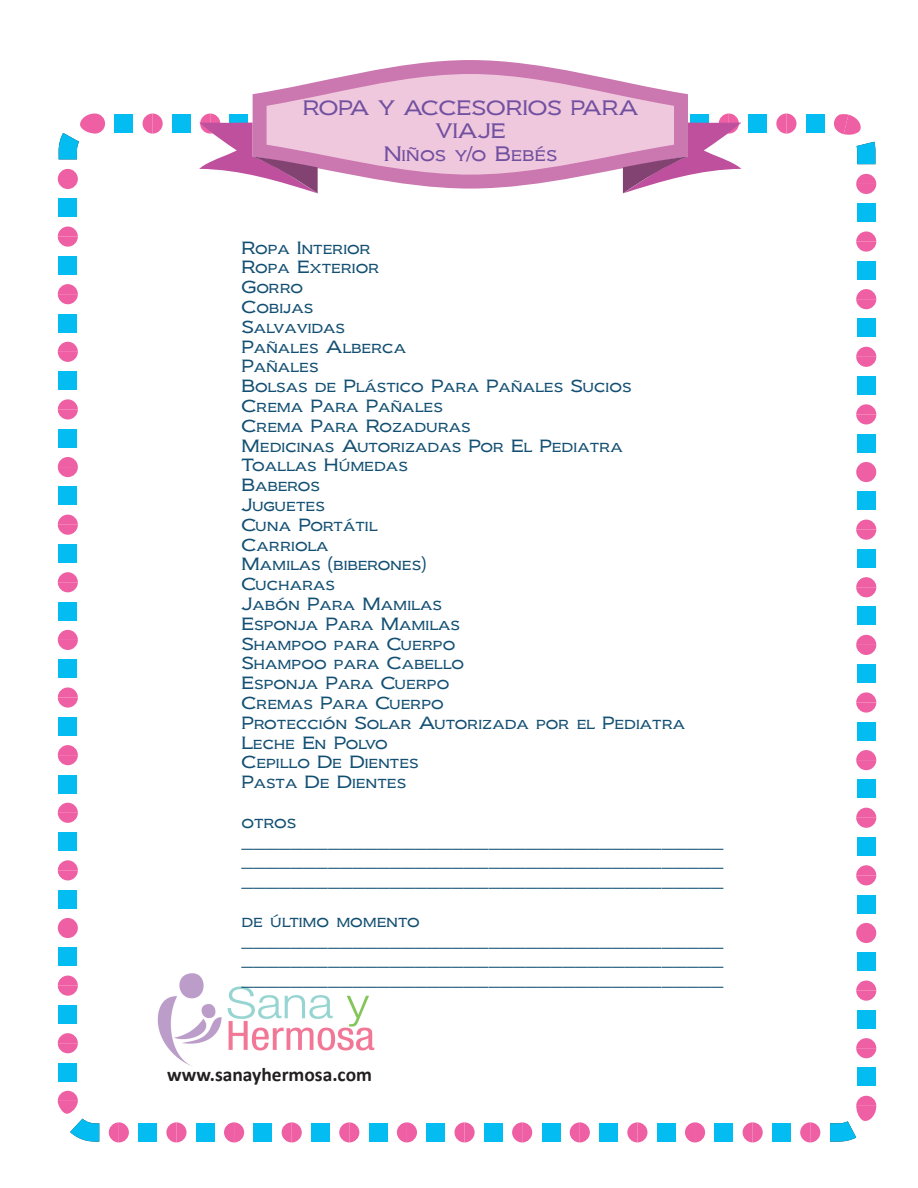
<style>
.page{position:relative;width:918px;height:1188px;background:#fff}
.page>*{position:absolute;margin:0;border:0;box-sizing:border-box;transform-origin:0 0}
.t1{font:300 19.5px/23.4px "Biondi";color:#7150a0;text-align:center}
.t2{font:700 19.5px "Calibri";color:#231f20}
.t3{font:300 16.5px/19.8px "Biondi";color:#124f72}
.t4{font:300 16.5px/19.8px "Biondi";letter-spacing:-.02em;color:#124f72}
</style>
<div class="page">
<div style="left:772px;top:1123px;width:19px;height:19px;background:#03bdf2"></div>
<svg style="left:800px;top:1122px;width:20px;height:20px"></svg>
<div style="left:715px;top:1123px;width:18px;height:19px;background:#03bdf2"></div>
<svg style="left:743px;top:1122px;width:20px;height:20px"></svg>
<div style="left:657px;top:1123px;width:18px;height:19px;background:#03bdf2"></div>
<svg style="left:685px;top:1122px;width:20px;height:20px"></svg>
<div style="left:600px;top:1123px;width:18px;height:19px;background:#03bdf2"></div>
<svg style="left:627px;top:1122px;width:20px;height:20px"></svg>
<div style="left:542px;top:1123px;width:18px;height:19px;background:#03bdf2"></div>
<svg style="left:570px;top:1122px;width:20px;height:20px"></svg>
<div style="left:484px;top:1123px;width:19px;height:19px;background:#03bdf2"></div>
<svg style="left:512px;top:1122px;width:20px;height:20px"></svg>
<div style="left:427px;top:1123px;width:18px;height:19px;background:#03bdf2"></div>
<svg style="left:454px;top:1122px;width:21px;height:20px"></svg>
<div style="left:369px;top:1123px;width:18px;height:19px;background:#03bdf2"></div>
<svg style="left:397px;top:1122px;width:20px;height:20px"></svg>
<div style="left:311px;top:1123px;width:19px;height:19px;background:#03bdf2"></div>
<svg style="left:339px;top:1122px;width:20px;height:20px"></svg>
<div style="left:254px;top:1123px;width:18px;height:19px;background:#03bdf2"></div>
<svg style="left:282px;top:1122px;width:20px;height:20px"></svg>
<div style="left:196px;top:1123px;width:19px;height:19px;background:#03bdf2"></div>
<svg style="left:224px;top:1122px;width:20px;height:20px"></svg>
<div style="left:139px;top:1123px;width:18px;height:19px;background:#03bdf2"></div>
<svg style="left:166px;top:1122px;width:21px;height:20px"></svg>
<svg style="left:109px;top:1122px;width:20px;height:20px"></svg>
<div style="left:59px;top:1063px;width:18px;height:18px;background:#03bdf2"></div>
<svg style="left:57px;top:1091px;width:42px;height:51px"></svg>
<div style="left:59px;top:1005px;width:18px;height:19px;background:#03bdf2"></div>
<svg style="left:58px;top:1033px;width:20px;height:20px"></svg>
<div style="left:59px;top:948px;width:18px;height:18px;background:#03bdf2"></div>
<svg style="left:58px;top:976px;width:20px;height:20px"></svg>
<div style="left:59px;top:890px;width:18px;height:18px;background:#03bdf2"></div>
<svg style="left:58px;top:918px;width:20px;height:20px"></svg>
<div style="left:59px;top:833px;width:18px;height:18px;background:#03bdf2"></div>
<svg style="left:58px;top:860px;width:20px;height:20px"></svg>
<div style="left:59px;top:775px;width:18px;height:18px;background:#03bdf2"></div>
<svg style="left:58px;top:803px;width:20px;height:20px"></svg>
<div style="left:59px;top:717px;width:18px;height:19px;background:#03bdf2"></div>
<svg style="left:58px;top:745px;width:20px;height:20px"></svg>
<div style="left:59px;top:660px;width:18px;height:18px;background:#03bdf2"></div>
<svg style="left:58px;top:687px;width:20px;height:21px"></svg>
<div style="left:59px;top:602px;width:18px;height:18px;background:#03bdf2"></div>
<svg style="left:58px;top:630px;width:20px;height:20px"></svg>
<div style="left:59px;top:544px;width:18px;height:19px;background:#03bdf2"></div>
<svg style="left:58px;top:572px;width:20px;height:20px"></svg>
<div style="left:59px;top:487px;width:18px;height:18px;background:#03bdf2"></div>
<svg style="left:58px;top:515px;width:20px;height:20px"></svg>
<div style="left:59px;top:429px;width:18px;height:19px;background:#03bdf2"></div>
<svg style="left:58px;top:457px;width:20px;height:20px"></svg>
<div style="left:59px;top:372px;width:18px;height:18px;background:#03bdf2"></div>
<svg style="left:58px;top:399px;width:20px;height:21px"></svg>
<div style="left:59px;top:314px;width:18px;height:18px;background:#03bdf2"></div>
<svg style="left:58px;top:342px;width:20px;height:20px"></svg>
<div style="left:59px;top:256px;width:18px;height:19px;background:#03bdf2"></div>
<svg style="left:58px;top:284px;width:20px;height:20px"></svg>
<div style="left:59px;top:199px;width:18px;height:18px;background:#03bdf2"></div>
<svg style="left:58px;top:227px;width:20px;height:20px"></svg>
<svg style="left:58px;top:169px;width:20px;height:20px"></svg>
<div style="left:115px;top:114px;width:18px;height:19px;background:#03bdf2"></div>
<svg style="left:59px;top:113px;width:46px;height:46px"></svg>
<div style="left:172px;top:114px;width:18px;height:19px;background:#03bdf2"></div>
<svg style="left:143px;top:114px;width:20px;height:20px"></svg>
<div style="left:748px;top:114px;width:19px;height:19px;background:#03bdf2"></div>
<div style="left:806px;top:114px;width:18px;height:19px;background:#03bdf2"></div>
<svg style="left:776px;top:114px;width:20px;height:20px"></svg>
<svg style="left:857px;top:142px;width:18px;height:22px"></svg>
<svg style="left:834px;top:114px;width:27px;height:21px"></svg>
<div style="left:857px;top:203px;width:18px;height:19px;background:#03bdf2"></div>
<svg style="left:856px;top:174px;width:20px;height:20px"></svg>
<div style="left:857px;top:261px;width:18px;height:18px;background:#03bdf2"></div>
<svg style="left:856px;top:231px;width:20px;height:21px"></svg>
<div style="left:857px;top:319px;width:18px;height:18px;background:#03bdf2"></div>
<svg style="left:856px;top:289px;width:20px;height:20px"></svg>
<div style="left:857px;top:376px;width:18px;height:19px;background:#03bdf2"></div>
<svg style="left:856px;top:347px;width:20px;height:20px"></svg>
<div style="left:857px;top:434px;width:18px;height:18px;background:#03bdf2"></div>
<svg style="left:856px;top:404px;width:20px;height:20px"></svg>
<div style="left:857px;top:492px;width:18px;height:18px;background:#03bdf2"></div>
<svg style="left:856px;top:462px;width:20px;height:20px"></svg>
<div style="left:857px;top:549px;width:18px;height:19px;background:#03bdf2"></div>
<svg style="left:856px;top:520px;width:20px;height:20px"></svg>
<div style="left:857px;top:607px;width:18px;height:18px;background:#03bdf2"></div>
<svg style="left:856px;top:577px;width:20px;height:20px"></svg>
<div style="left:857px;top:664px;width:18px;height:19px;background:#03bdf2"></div>
<svg style="left:856px;top:635px;width:20px;height:20px"></svg>
<div style="left:857px;top:722px;width:18px;height:18px;background:#03bdf2"></div>
<svg style="left:856px;top:692px;width:20px;height:21px"></svg>
<div style="left:857px;top:780px;width:18px;height:18px;background:#03bdf2"></div>
<svg style="left:856px;top:750px;width:20px;height:20px"></svg>
<div style="left:857px;top:837px;width:18px;height:19px;background:#03bdf2"></div>
<svg style="left:856px;top:808px;width:20px;height:20px"></svg>
<div style="left:857px;top:895px;width:18px;height:18px;background:#03bdf2"></div>
<svg style="left:856px;top:865px;width:20px;height:20px"></svg>
<div style="left:857px;top:953px;width:18px;height:18px;background:#03bdf2"></div>
<svg style="left:856px;top:923px;width:20px;height:20px"></svg>
<div style="left:857px;top:1010px;width:18px;height:18px;background:#03bdf2"></div>
<svg style="left:856px;top:981px;width:20px;height:20px"></svg>
<div style="left:857px;top:1068px;width:18px;height:18px;background:#03bdf2"></div>
<svg style="left:830px;top:1096px;width:46px;height:46px"></svg>
<svg style="left:856px;top:1038px;width:20px;height:20px"></svg>
<svg style="left:356px;top:60px;width:229px;height:14px;fill:#cb77b0"></svg>
<svg style="left:199px;top:74px;width:542px;height:119px"></svg>
<img style="left:157px;top:973px;width:218px;height:93px">
<p class="t1" style="left:303px;top:96px;width:338px">ROPA Y ACCESORIOS PARA<br>VIAJE<br>Niños y/o Bebés</p>
<p class="t3" style="left:242px;top:238px;width:445px">Ropa Interior<br>Ropa Exterior<br>Gorro<br>Cobijas<br>Salvavidas<br>Pañales Alberca<br>Pañales<br>Bolsas de Plástico Para Pañales Sucios<br>Crema Para Pañales<br>Crema Para Rozaduras<br>Medicinas Autorizadas Por El Pediatra<br>Toallas Húmedas<br>Baberos<br>Juguetes<br>Cuna Portátil<br>Carriola<br>Mamilas (biberones)<br>Cucharas<br>Jabón Para Mamilas<br>Esponja Para Mamilas<br>Shampoo para Cuerpo<br>Shampoo para Cabello<br>Esponja Para Cuerpo<br>Cremas Para Cuerpo<br>Protección Solar Autorizada por el Pediatra<br>Leche En Polvo<br>Cepillo De Dientes<br>Pasta De Dientes</p>
<p class="t3" style="left:242px;top:812px;width:483px">otros _______________________________________ _______________________________________ _______________________________________</p>
<p class="t4" style="left:242px;top:911px;width:483px">de último momento _______________________________________ _______________________________________ _______________________________________</p>
<p class="t2" style="left:167px;top:1062px;width:206px">www.sanayhermosa.com</p>
</div>
